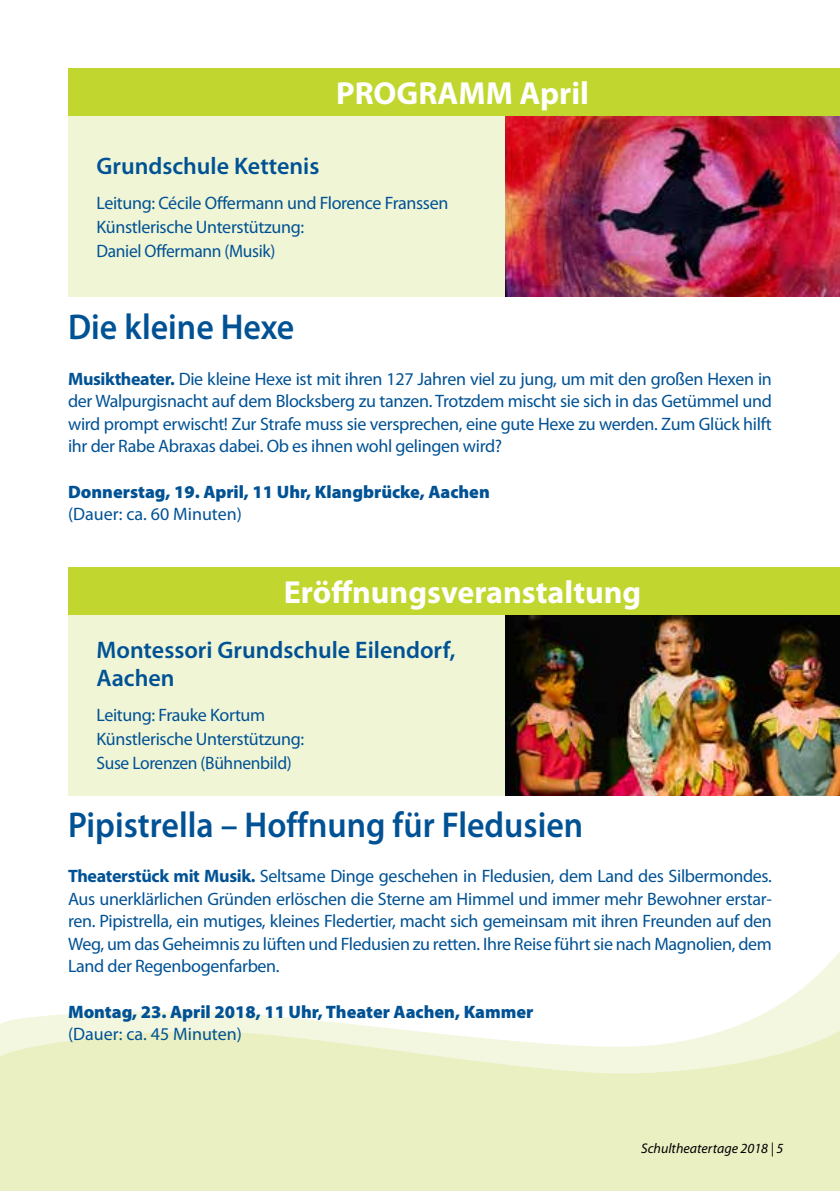
<style>
.page{position:relative;width:840px;height:1191px;background:#fff}
.page>*{position:absolute;margin:0;border:0;box-sizing:border-box;transform-origin:0 0}
.t1{font:600 36px "Myriad Pro";color:#005295;scale:.94 1}
.t2{font:700 32px "Myriad Pro";color:#fff}
.t3{font:600 24px/28px "Myriad Pro";color:#005295}
.t4{font:18px/22.6px "Myriad Pro";letter-spacing:-.02em;color:#005295}
.t5{font:900 18px "Myriad Pro";color:#005295}
.t6{font:18px "Myriad Pro";color:#005295}
.t7{font:italic 14px "Myriad Pro";color:#000}
.s1{font-weight:700}
</style>
<div class="page">
<div style="left:0;top:1077px;width:839px;height:114px;background:#eaf0c2"></div>
<svg style="left:0;top:952px;width:839px;height:125px"></svg>
<div style="left:68px;top:115px;width:658px;height:182px;background:#f0f5d5"></div>
<div style="left:68px;top:614px;width:658px;height:181px;background:#f0f5d5"></div>
<img style="left:505px;top:115px;width:334px;height:182px">
<img style="left:505px;top:614px;width:334px;height:181px">
<div style="left:68px;top:68px;width:771px;height:47px;background:#c1d72f"></div>
<div style="left:68px;top:567px;width:771px;height:47px;background:#c1d72f"></div>
<h2 class="t2" style="left:336px;top:75px;width:254px">PROGRAMM April</h2>
<h3 class="t3" style="left:96px;top:152px;width:224px">Grundschule Kettenis</h3>
<p class="t4" style="left:96px;top:191px;width:353px;line-height:24px">Leitung: Cécile Offermann und Florence Franssen<br>Künstlerische Unterstützung:<br>Daniel Offermann (Musik)</p>
<h1 class="t1" style="left:68px;top:307px;width:242px">Die kleine Hexe</h1>
<p class="t4" style="left:68px;top:367px;width:705px;text-align:justify"><span class="s1">Musiktheater.</span> Die kleine Hexe ist mit ihren 127 Jahren viel zu jung, um mit den großen Hexen in der Walpurgisnacht auf dem Blocksberg zu tanzen. Trotzdem mischt sie sich in das Getümmel und wird prompt erwischt! Zur Strafe muss sie versprechen, eine gute Hexe zu werden. Zum Glück hilft ihr der Rabe Abraxas dabei. Ob es ihnen wohl gelingen wird?</p>
<p class="t5" style="left:68px;top:481px;width:423px">Donnerstag, 19. April, 11 Uhr, Klangbrücke, Aachen</p>
<p class="t6" style="left:68px;top:504px;width:175px">(Dauer: ca. 60 Minuten)</p>
<h2 class="t2" style="left:284px;top:574px;width:359px">Eröffnungsveranstaltung</h2>
<h3 class="t3" style="left:96px;top:636px;width:360px">Montessori Grundschule Eilendorf,<br>Aachen</h3>
<p class="t4" style="left:96px;top:703px;width:209px;line-height:24px">Leitung: Frauke Kortum<br>Künstlerische Unterstützung:<br>Suse Lorenzen (Bühnenbild)</p>
<h1 class="t1" style="left:68px;top:804px;width:549px">Pipistrella – Hoffnung für Fledusien</h1>
<p class="t4" style="left:68px;top:865px;width:705px;text-align:justify"><span class="s1">Theaterstück mit Musik.</span> Seltsame Dinge geschehen in Fledusien, dem Land des Silbermondes.<br>Aus unerklärlichen Gründen erlöschen die Sterne am Himmel und immer mehr Bewohner erstar&shy;ren. Pipistrella, ein mutiges, kleines Fledertier, macht sich gemeinsam mit ihren Freunden auf den Weg, um das Geheimnis zu lüften und Fledusien zu retten. Ihre Reise führt sie nach Magnolien, dem Land der Regenbogenfarben.</p>
<p class="t5" style="left:68px;top:1001px;width:466px">Montag, 23. April 2018, 11 Uhr, Theater Aachen, Kammer</p>
<p class="t6" style="left:68px;top:1024px;width:175px">(Dauer: ca. 45 Minuten)</p>
<p class="t7" style="left:640px;top:1141px;width:144px">Schultheatertage 2018 | 5</p>
</div>
